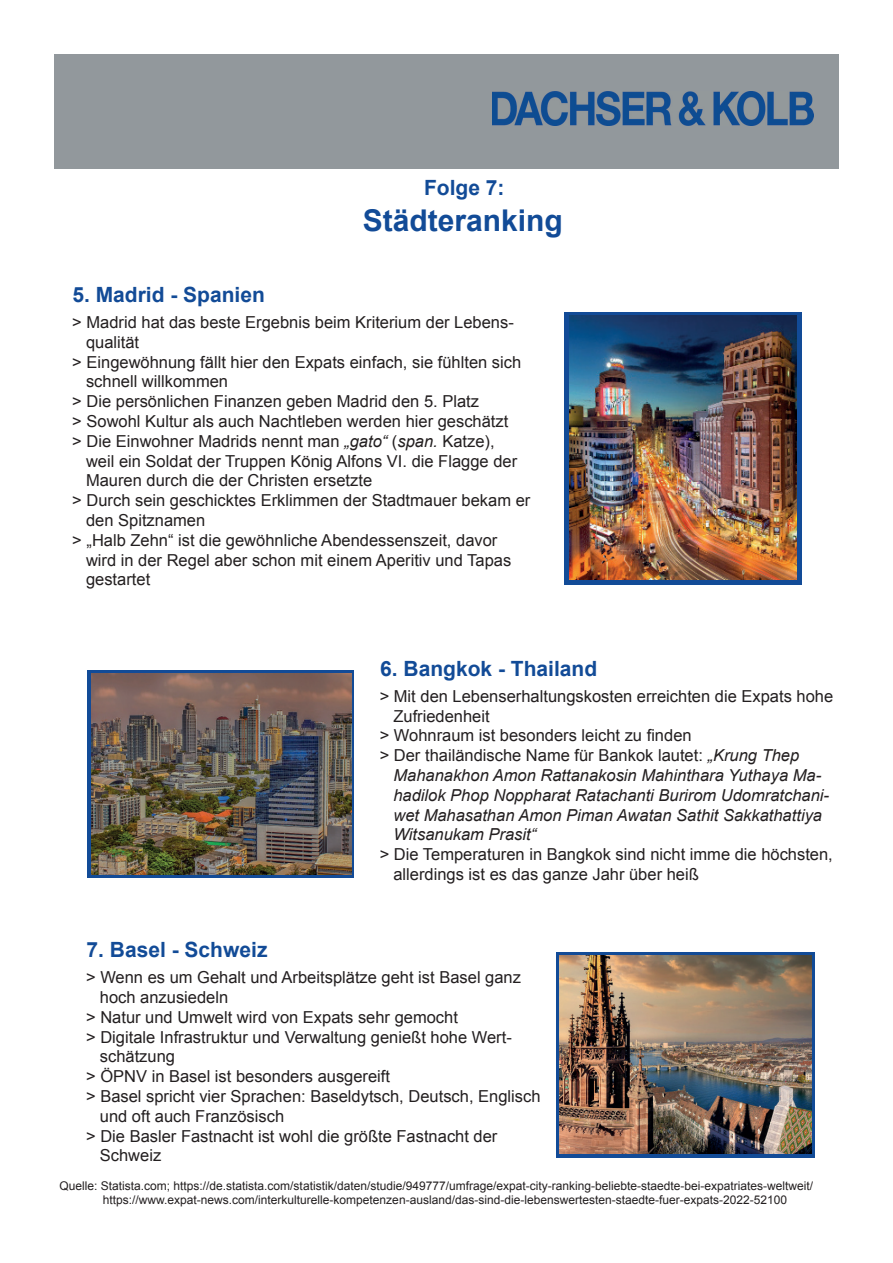
<style>
.page{position:relative;width:893px;height:1263px;background:#fff}
.page>*{position:absolute;margin:0;border:0;box-sizing:border-box;transform-origin:0 0}
.t1{font:700 30px "Arial";color:#124b97}
.t2{font:700 21px "Arial";color:#124b97}
.t3{font:16.5px/19.8px "Arial";color:#231f20}
.t4{font:italic 16.5px "Arial";color:#231f20}
.t5{font:12px/14.4px "Arial";color:#231f20}
.s1{font-style:italic}
</style>
<div class="page">
<div style="left:556px;top:952px;width:258px;height:205px;background:#124b97"></div>
<div style="left:564px;top:313px;width:237px;height:272px;background:#124b97"></div>
<img style="left:569px;top:315px;width:227px;height:264px">
<svg style="left:88px;top:670px;width:266px;height:207px;background:#284f85"></svg>
<img style="left:91px;top:674px;width:260px;height:200px">
<img style="left:559px;top:955px;width:252px;height:199px">
<div style="left:54px;top:54px;width:785px;height:114px;background:#92989c"></div>
<img style="left:492px;top:91px;width:322px;height:35px">
<p class="t2" style="left:424px;top:174px;width:82px">Folge 7:</p>
<h1 class="t1" style="left:363px;top:201px;width:202px">Städteranking</h1>
<p class="t2" style="left:72px;top:281px;width:194px">5. Madrid - Spanien</p>
<p class="t3" style="left:72px;top:312px;width:443px">&gt; Madrid hat das beste Ergebnis beim Kriterium der Lebens-</p>
<p class="t3" style="left:86px;top:332px;width:55px">qualität</p>
<p class="t3" style="left:72px;top:352px;width:450px">&gt; Eingewöhnung fällt hier den Expats einfach, sie fühlten sich</p>
<p class="t3" style="left:86px;top:372px;width:144px">schnell willkommen</p>
<p class="t3" style="left:72px;top:392px;width:408px">&gt; Die persönlichen Finanzen geben Madrid den 5. Platz</p>
<p class="t3" style="left:72px;top:411px;width:438px">&gt; Sowohl Kultur als auch Nachtleben werden hier geschätzt</p>
<p class="t3" style="left:72px;top:431px;width:424px">&gt; Die Einwohner Madrids nennt man <span class="s1">„gato“</span> (<span class="s1">span.</span> Katze),</p>
<p class="t3" style="left:86px;top:451px;width:433px">weil ein Soldat der Truppen König Alfons VI. die Flagge der</p>
<p class="t3" style="left:86px;top:471px;width:288px">Mauren durch die der Christen ersetzte</p>
<p class="t3" style="left:72px;top:491px;width:460px">&gt; Durch sein geschicktes Erklimmen der Stadtmauer bekam er</p>
<p class="t3" style="left:86px;top:510px;width:121px">den Spitznamen</p>
<p class="t3" style="left:72px;top:530px;width:427px">&gt; „Halb Zehn“ ist die gewöhnliche Abendessenszeit, davor</p>
<p class="t3" style="left:86px;top:550px;width:427px">wird in der Regel aber schon mit einem Aperitiv und Tapas</p>
<p class="t3" style="left:86px;top:570px;width:66px">gestartet</p>
<p class="t2" style="left:380px;top:655px;width:219px">6. Bangkok - Thailand</p>
<p class="t3" style="left:380px;top:686px;width:455px">&gt; Mit den Lebenserhaltungskosten erreichten die Expats hohe</p>
<p class="t3" style="left:393px;top:706px;width:98px">Zufriedenheit</p>
<p class="t3" style="left:380px;top:726px;width:313px">&gt; Wohnraum ist besonders leicht zu finden</p>
<p class="t3" style="left:380px;top:746px;width:421px">&gt; Der thailändische Name für Bankok lautet: <span class="s1">„Krung Thep</span></p>
<p class="t4" style="left:393px;top:764px;width:429px">Mahanakhon Amon Rattanakosin Mahinthara Yuthaya Ma-</p>
<p class="t4" style="left:393px;top:784px;width:437px">hadilok Phop Noppharat Ratachanti Burirom Udomratchani-</p>
<p class="t4" style="left:393px;top:804px;width:430px">wet Mahasathan Amon Piman Awatan Sathit Sakkathattiya</p>
<p class="t4" style="left:393px;top:824px;width:144px">Witsanukam Prasit“</p>
<p class="t3" style="left:393px;top:845px;width:441px;text-indent:-14px">&gt; Die Temperaturen in Bangkok sind nicht imme die höchsten, allerdings ist es das ganze Jahr über heiß</p>
<p class="t2" style="left:87px;top:936px;width:182px">7. Basel - Schweiz</p>
<p class="t3" style="left:86px;top:968px;width:436px">&gt; Wenn es um Gehalt und Arbeitsplätze geht ist Basel ganz</p>
<p class="t3" style="left:100px;top:987px;width:130px">hoch anzusiedeln</p>
<p class="t3" style="left:86px;top:1007px;width:373px">&gt; Natur und Umwelt wird von Expats sehr gemocht</p>
<p class="t3" style="left:86px;top:1027px;width:427px">&gt; Digitale Infrastruktur und Verwaltung genießt hohe Wert-</p>
<p class="t3" style="left:100px;top:1047px;width:77px">schätzung</p>
<p class="t3" style="left:86px;top:1067px;width:306px">&gt; ÖPNV in Basel ist besonders ausgereift</p>
<p class="t3" style="left:86px;top:1086px;width:456px">&gt; Basel spricht vier Sprachen: Baseldytsch, Deutsch, Englisch</p>
<p class="t3" style="left:100px;top:1106px;width:186px">und oft auch Französisch</p>
<p class="t3" style="left:86px;top:1126px;width:413px">&gt; Die Basler Fastnacht ist wohl die größte Fastnacht der</p>
<p class="t3" style="left:100px;top:1146px;width:63px">Schweiz</p>
<p class="t5" style="left:103px;top:1179px;width:712px;text-indent:-43px">Quelle: Statista.com; https://de.statista.com/statistik/daten/studie/949777/umfrage/expat-city-ranking-beliebte-staedte-bei-expatriates-weltweit/ https://www.expat-news.com/interkulturelle-kompetenzen-ausland/das-sind-die-lebenswertesten-staedte-fuer-expats-2022-52100</p>
</div>
